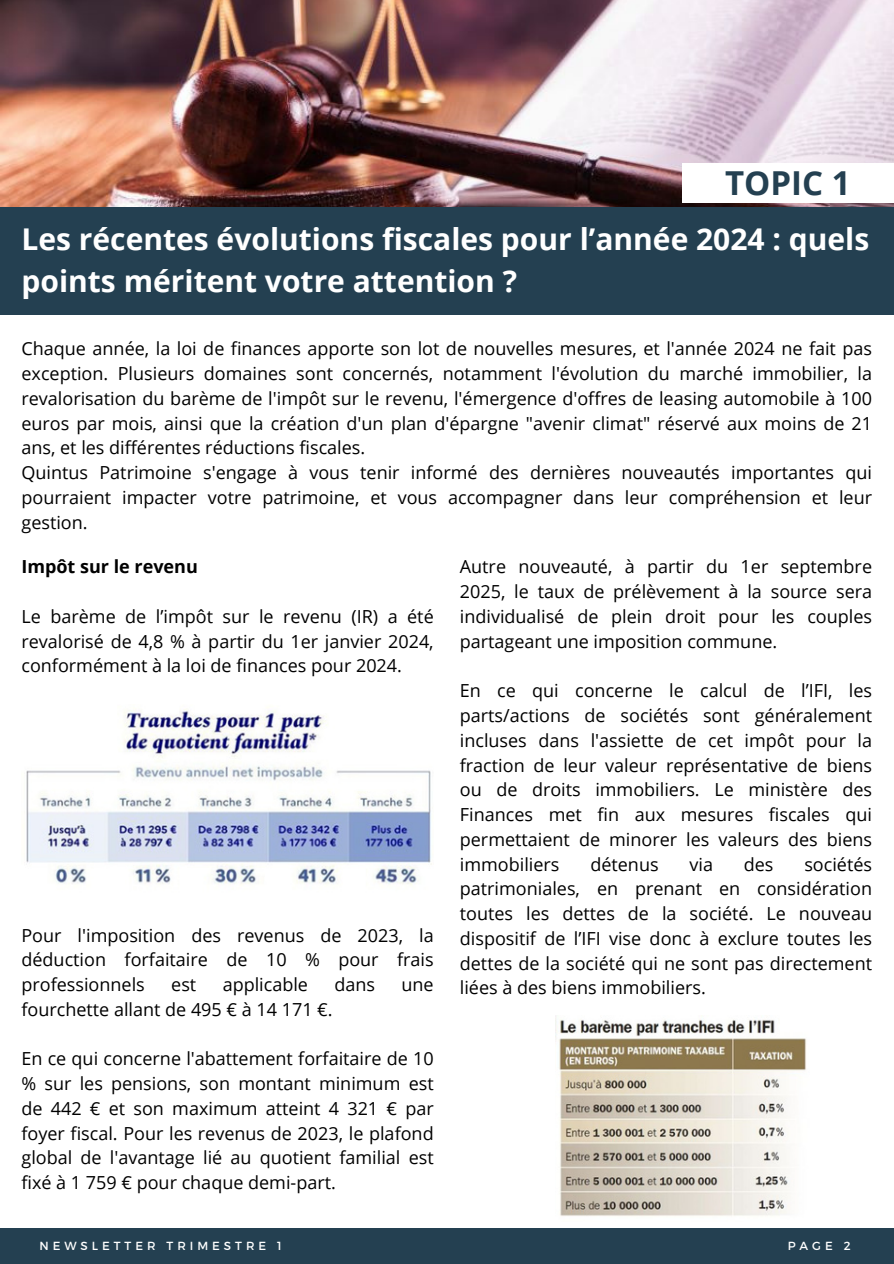
<style>
.page{position:relative;width:894px;height:1264px;background:#fff}
.page>*{position:absolute;margin:0;border:0;box-sizing:border-box;transform-origin:0 0}
.t1{font:700 33px "Open Sans";color:#244051}
.t2{font:700 30px/41.7px "Open Sans";color:#fff}
.t3{font:18px/24.8px "Open Sans";color:#000;text-align:justify}
.t4{font:700 18px "Open Sans";color:#000}
.t5{font:11.7px "Montserrat";letter-spacing:.34em;color:#fff}
</style>
<div class="page">
<img style="left:0;top:0;width:893px;height:207px">
<div style="left:682px;top:164px;width:211px;height:39px;background:#fff"></div>
<div style="left:0;top:207px;width:893px;height:107px;background:#244051"></div>
<div style="left:0;top:1228px;width:893px;height:35px;background:#244051"></div>
<img style="left:26px;top:709px;width:406px;height:177px">
<img style="left:555px;top:1015px;width:252px;height:201px">
<h1 class="t1" style="left:725px;top:160px;width:127px">TOPIC 1</h1>
<h2 class="t2" style="left:21px;top:218px;width:849px">Les récentes évolutions fiscales pour l’année 2024 : quels points méritent votre attention ?</h2>
<p class="t3" style="left:21px;top:336px;width:851px;text-align:left">Chaque année, la loi de finances apporte son lot de nouvelles mesures, et l'année 2024 ne fait pas exception. Plusieurs domaines sont concernés, notamment l'évolution du marché immobilier, la revalorisation du barème de l'impôt sur le revenu, l'émergence d'offres de leasing automobile à 100 euros par mois, ainsi que la création d'un plan d'épargne "avenir climat" réservé aux moins de 21 ans, et les différentes réductions fiscales.<br>Quintus Patrimoine s'engage à vous tenir informé des dernières nouveautés importantes qui pourraient impacter votre patrimoine, et vous accompagner dans leur compréhension et leur gestion.</p>
<p class="t4" style="left:21px;top:554px;width:178px">Impôt sur le revenu</p>
<p class="t3" style="left:21px;top:603px;width:413px">Le barème de l’impôt sur le revenu (IR) a été revalorisé de 4,8 % à partir du 1er janvier 2024, conformément à la loi de finances pour 2024.</p>
<p class="t3" style="left:459px;top:554px;width:413px">Autre nouveauté, à partir du 1er septembre 2025, le taux de prélèvement à la source sera individualisé de plein droit pour les couples partageant une imposition commune.</p>
<p class="t3" style="left:459px;top:678px;width:413px">En ce qui concerne le calcul de l’IFI, les parts/actions de sociétés sont généralement incluses dans l'assiette de cet impôt pour la fraction de leur valeur représentative de biens ou de droits immobiliers. Le ministère des Finances met fin aux mesures fiscales qui permettaient de minorer les valeurs des biens immobiliers</p>
<p class="t3" style="left:459px;top:851px;width:413px;text-indent:344px">sociétés patrimoniales, en prenant en considération toutes les dettes de la société. Le nouveau dispositif de l’IFI vise donc à exclure toutes les dettes de la société qui ne sont pas directement liées à des biens immobiliers.</p>
<p class="t3" style="left:590px;top:851px;width:70px">détenus</p>
<p class="t3" style="left:689px;top:851px;width:25px">via</p>
<p class="t3" style="left:743px;top:851px;width:31px">des</p>
<p class="t3" style="left:21px;top:922px;width:413px">Pour l'imposition des revenus de 2023, la déduction forfaitaire de 10 % pour frais professionnels</p>
<p class="t3" style="left:171px;top:971px;width:27px">est</p>
<p class="t3" style="left:222px;top:971px;width:87px">applicable</p>
<p class="t3" style="left:334px;top:971px;width:42px">dans</p>
<p class="t3" style="left:401px;top:971px;width:34px">une</p>
<p class="t3" style="left:21px;top:996px;width:312px">fourchette allant de 495 € à 14 171 €.</p>
<p class="t3" style="left:21px;top:1045px;width:413px">En ce qui concerne l'abattement forfaitaire de 10 % sur les pensions, son montant minimum est de 442 € et son maximum atteint 4 321 € par foyer fiscal. Pour les revenus de 2023, le plafond global de l'avantage lié au quotient familial est fixé à 1 759 € pour chaque demi-part.</p>
<p class="t5" style="left:39px;top:1237px;width:244px">NEWSLETTER TRIMESTRE 1</p>
<p class="t5" style="left:787px;top:1237px;width:64px">PAGE 2</p>
</div>
